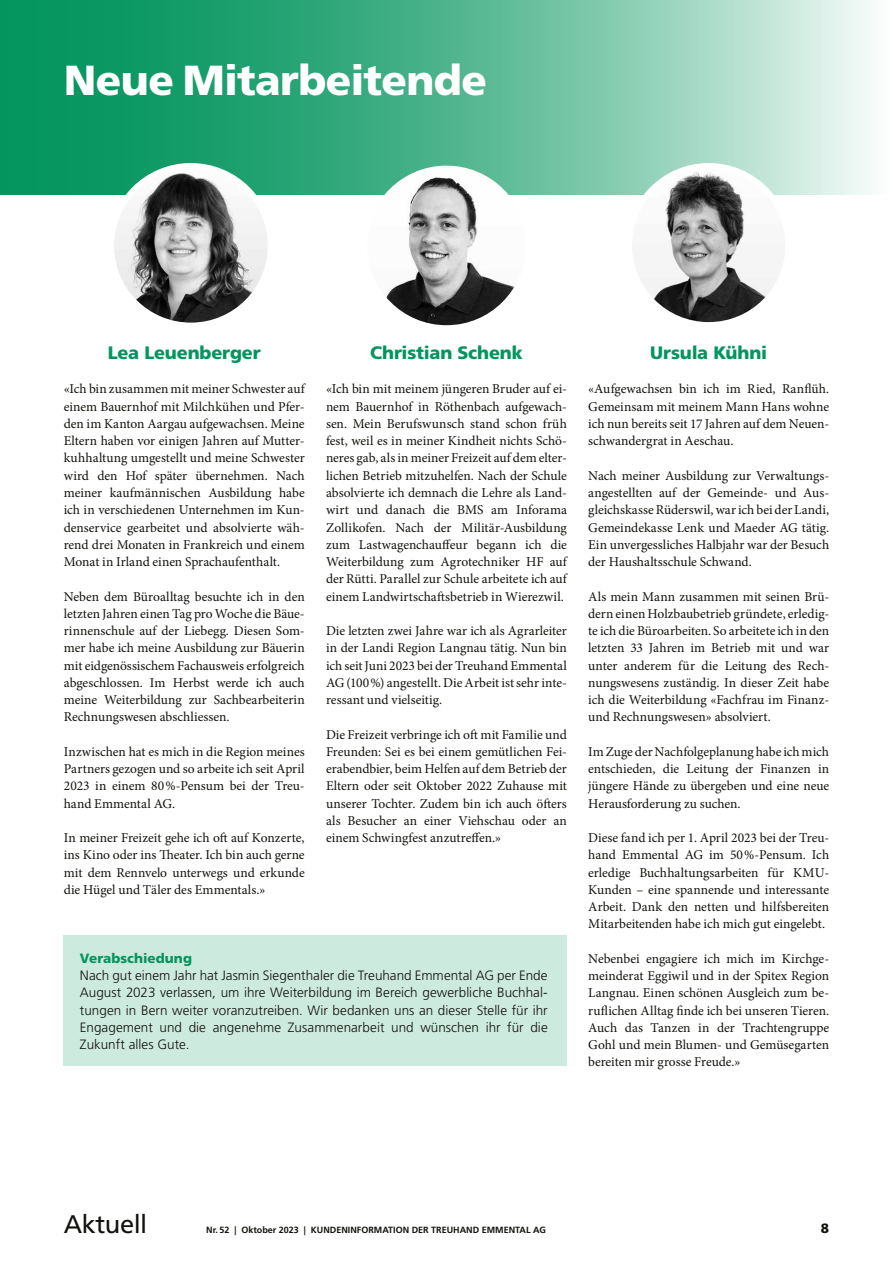
<style>
.page{position:relative;width:893px;height:1263px;background:#fff}
.page>*{position:absolute;margin:0;border:0;box-sizing:border-box;transform-origin:0 0}
.t1{font:900 42px "Frutiger LT Std";letter-spacing:-.015em;color:#fff}
.t2{font:25.5px "Frutiger LT Std";letter-spacing:-.02em;color:#12120d}
.t3{font:900 18px "Frutiger LT Std";letter-spacing:-.01em;color:#04955f}
.t4{font:13.5px/17.2px "Minion Pro";letter-spacing:-.005em;color:#12120d;text-align:justify}
.t5{font:300 13.5px/17.2px "Frutiger LT Std";color:#12120d;text-align:justify}
.t6{font:900 13.5px "Frutiger LT Std";color:#04955f}
.t7{font:900 13.5px "Frutiger LT Std";color:#12120d}
.t8{font:700 9px "Frutiger LT Std";color:#12120d}
</style>
<div class="page">
<svg style="left:0;top:0;width:872px;height:195px;background:#5bb996"></svg>
<div style="left:64px;top:935px;width:503px;height:131px;background:#cdeadf"></div>
<img style="left:112px;top:166px;width:157px;height:155px">
<div style="left:108px;top:163px;width:166px;height:165px;border:6px solid #fff;border-radius:50%"></div>
<img style="left:367px;top:166px;width:159px;height:160px;border-radius:80px">
<img style="left:629px;top:166px;width:159px;height:159px;border-radius:80px">
<div style="left:626px;top:163px;width:165px;height:165px;border:6px solid #fff;border-radius:50%"></div>
<h1 class="t1" style="left:64px;top:55px;width:425px">Neue Mitarbeitende</h1>
<h3 class="t3" style="left:108px;top:342px;width:155px">Lea Leuenberger</h3>
<p class="t4" style="left:64px;top:381px;width:242px">«Ich bin zusammen mit meiner Schwester auf einem Bauernhof mit Milchkühen und Pfer&shy;den im Kanton Aargau aufgewachsen. Meine Eltern haben vor einigen Jahren auf Mutter&shy;kuhhaltung umgestellt und meine Schwester wird den Hof später übernehmen. Nach meiner kaufmännischen Ausbildung habe ich in verschiedenen Unternehmen im Kun&shy;denservice gearbeitet und absolvierte wäh&shy;rend drei Monaten in Frankreich und einem Monat in Irland einen Sprachaufenthalt.</p>
<p class="t4" style="left:64px;top:588px;width:242px">Neben dem Büroalltag besuchte ich in den letzten Jahren einen Tag pro Woche die Bäue&shy;rinnenschule auf der Liebegg. Diesen Som&shy;mer habe ich meine Ausbildung zur Bäuerin mit eidgenössischem Fachausweis erfolgreich abgeschlossen. Im Herbst werde ich auch meine Weiterbildung zur Sachbearbeiterin Rechnungswesen abschliessen.</p>
<p class="t4" style="left:64px;top:743px;width:242px">Inzwischen hat es mich in die Region meines Partners gezogen und so arbeite ich seit April 2023 in einem 80%-Pensum bei der Treu&shy;hand Emmental AG.</p>
<p class="t4" style="left:64px;top:829px;width:242px">In meiner Freizeit gehe ich oft auf Konzerte, ins Kino oder ins Theater. Ich bin auch gerne mit dem Rennvelo unterwegs und erkunde die Hügel und Täler des Emmentals.»</p>
<h3 class="t3" style="left:370px;top:342px;width:154px">Christian Schenk</h3>
<p class="t4" style="left:326px;top:381px;width:242px">«Ich bin mit meinem jüngeren Bruder auf ei&shy;nem Bauernhof in Röthenbach aufgewach&shy;sen. Mein Berufswunsch stand schon früh fest, weil es in meiner Kindheit nichts Schö&shy;neres gab, als in meiner Freizeit auf dem elter&shy;lichen Betrieb mitzuhelfen. Nach der Schule absolvierte ich demnach die Lehre als Land&shy;wirt und danach die BMS am Inforama Zollikofen. Nach der Militär-Ausbildung zum Lastwagenchauffeur begann ich die Weiterbildung zum Agrotechniker HF auf der Rütti. Parallel zur Schule arbeitete ich auf einem Landwirtschaftsbetrieb in Wierezwil.</p>
<p class="t4" style="left:326px;top:622px;width:242px">Die letzten zwei Jahre war ich als Agrarleiter in der Landi Region Langnau tätig. Nun bin ich seit Juni 2023 bei der Treuhand Emmental AG (100%) angestellt. Die Arbeit ist sehr inte&shy;ressant und vielseitig.</p>
<p class="t4" style="left:326px;top:726px;width:242px">Die Freizeit verbringe ich oft mit Familie und Freunden: Sei es bei einem gemütlichen Fei&shy;erabendbier, beim Helfen auf dem Betrieb der Eltern oder seit Oktober 2022 Zuhause mit unserer Tochter. Zudem bin ich auch öfters als Besucher an einer Viehschau oder an einem Schwingfest anzutreffen.»</p>
<p class="t6" style="left:80px;top:950px;width:114px">Verabschiedung</p>
<p class="t5" style="left:80px;top:967px;width:469px">Nach gut einem Jahr hat Jasmin Siegenthaler die Treuhand Emmental AG per Ende August 2023 verlassen, um ihre Weiterbildung im Bereich gewerbliche Buchhal&shy;tungen in Bern weiter voranzutreiben. Wir bedanken uns an dieser Stelle für ihr Engagement und die angenehme Zusammenarbeit und wünschen ihr für die Zukunft alles Gute.</p>
<h3 class="t3" style="left:650px;top:342px;width:118px">Ursula Kühni</h3>
<p class="t4" style="left:588px;top:381px;width:242px">«Aufgewachsen bin ich im Ried, Ranflüh.<br>Gemeinsam mit meinem Mann Hans wohne ich nun bereits seit 17 Jahren auf dem Neuen&shy;schwandergrat in Aeschau.</p>
<p class="t4" style="left:588px;top:467px;width:242px">Nach meiner Ausbildung zur Verwaltungs&shy;angestellten auf der Gemeinde- und Aus&shy;gleichskasse Rüderswil, war ich bei der Landi, Gemeindekasse Lenk und Maeder AG tätig.<br>Ein unvergessliches Halbjahr war der Besuch der Haushaltsschule Schwand.</p>
<p class="t4" style="left:588px;top:588px;width:242px">Als mein Mann zusammen mit seinen Brü&shy;dern einen Holzbaubetrieb gründete, erledig&shy;te ich die Büroarbeiten. So arbeitete ich in den letzten 33 Jahren im Betrieb mit und war unter anderem für die Leitung des Rech&shy;nungswesens zuständig. In dieser Zeit habe ich die Weiterbildung «Fachfrau im Finanz&shy;und Rechnungswesen» absolviert.</p>
<p class="t4" style="left:588px;top:743px;width:242px">Im Zuge der Nachfolgeplanung habe ich mich entschieden, die Leitung der Finanzen in jüngere Hände zu übergeben und eine neue Herausforderung zu suchen.</p>
<p class="t4" style="left:588px;top:829px;width:242px">Diese fand ich per 1. April 2023 bei der Treu&shy;hand Emmental AG im 50%-Pensum. Ich erledige Buchhaltungsarbeiten für KMU-Kunden – eine spannende und interessante Arbeit. Dank den netten und hilfsbereiten Mitarbeitenden habe ich mich gut eingelebt.</p>
<p class="t4" style="left:588px;top:950px;width:242px">Nebenbei engagiere ich mich im Kirchge&shy;meinderat Eggiwil und in der Spitex Region Langnau. Einen schönen Ausgleich zum be&shy;ruflichen Alltag finde ich bei unseren Tieren.<br>Auch das Tanzen in der Trachtengruppe Gohl und mein Blumen- und Gemüsegarten bereiten mir grosse Freude.»</p>
<h2 class="t2" style="left:64px;top:1209px;width:85px">Aktuell</h2>
<p class="t8" style="left:206px;top:1225px;width:341px">Nr. 52 | Oktober 2023 | KUNDENINFORMATION DER TREUHAND EMMENTAL AG</p>
<p class="t7" style="left:821px;top:1220px;width:10px">8</p>
</div>
